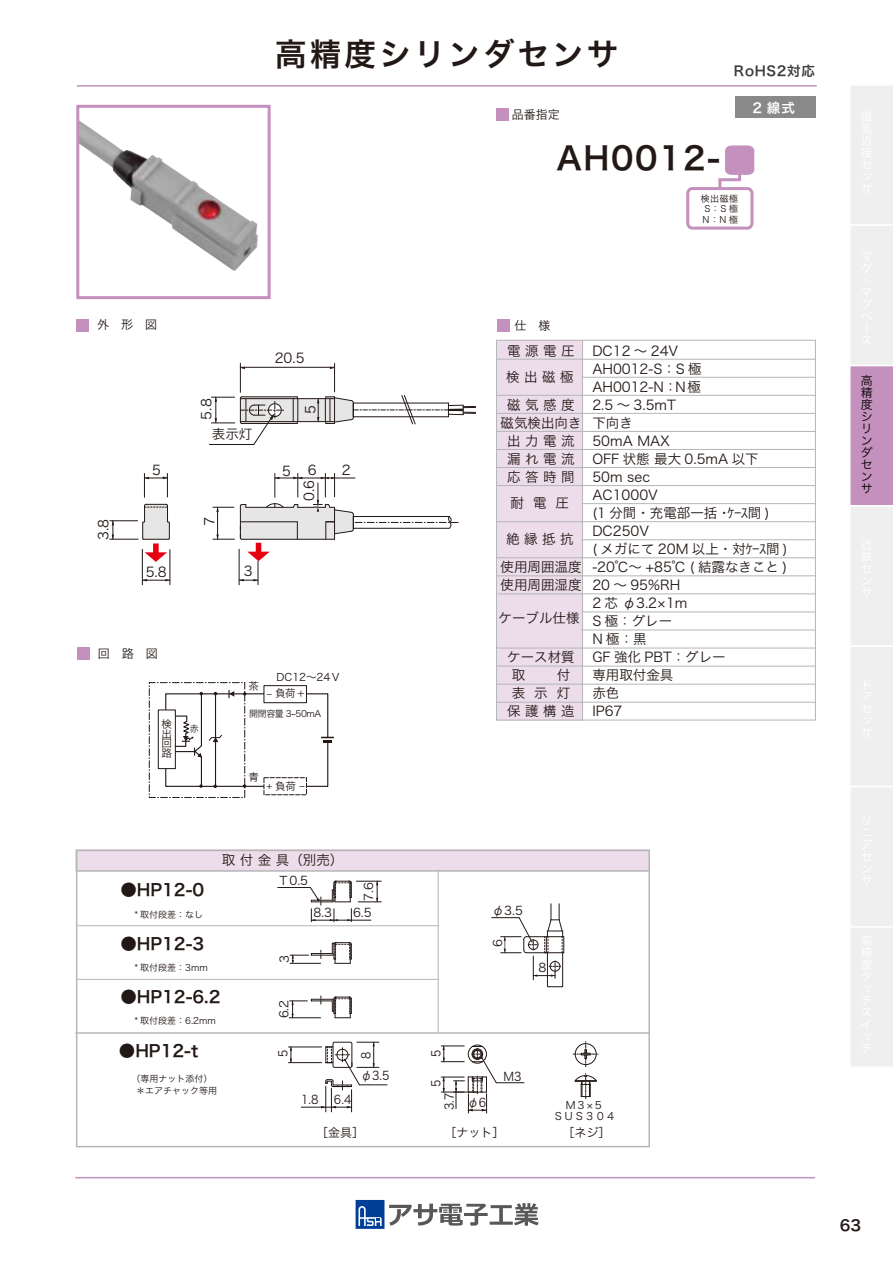
<style>
.page{position:relative;width:893px;height:1263px;background:#fff}
.page>*{position:absolute;margin:0;border:0;box-sizing:border-box;transform-origin:0 0}
.t1{font:31.5px "Hira Kaku Pro W6";letter-spacing:.1em;color:#221815}
.t2{font:16.5px "Hira Kaku Pro W6";color:#221815}
.t3{font:15px "Hira Kaku Pro W6";color:#221815}
.t4{font:13.5px/18px "Hira Kaku Pro W3";color:#221815}
.t5{font:13.5px "Hira Kaku Pro W6";letter-spacing:.05em;color:#3e3a39}
.t6{font:13.5px "Hira Kaku Pro W6";color:#fff}
.t7{font:12px "Hira Kaku Pro W3";color:#221815}
.t8{font:12px "Hira Kaku Pro W3";color:#221815;scale:.94 1}
.t9{font:12px/12px "Hira Kaku Pro W3";color:#040000}
.t10{font:10.5px/10.1px "Hira Kaku Pro W3";color:#221815;text-align:justify}
.t11{font:9px/10.5px "Hira Kaku Pro W3";color:#221815;text-align:center}
.t12{font:9px "Hira Kaku Pro W3";letter-spacing:-.05em;color:#221815}
</style>
<div class="page">
<div style="left:77px;top:647px;width:12px;height:13px;background:#c490be"></div>
<div style="left:76px;top:319px;width:13px;height:13px;background:#c490be"></div>
<div style="left:496px;top:108px;width:12px;height:13px;background:#c490be"></div>
<div style="left:497px;top:319px;width:13px;height:13px;background:#c490be"></div>
<div style="left:686px;top:187px;width:67px;height:43px;border:3px solid #c490be;border-radius:5px"></div>
<div style="left:497px;top:340px;width:85px;height:381px;background:#edddeb"></div>
<svg style="left:717px;top:145px;width:37px;height:47px"></svg>
<svg style="left:144px;top:473px;width:24px;height:24px"></svg>
<hr style="left:142px;top:549px;width:1px;height:36px;background:#221815">
<hr style="left:170px;top:550px;width:1px;height:35px;background:#221815">
<svg style="left:142px;top:579px;width:28px;height:2px"></svg>
<hr style="left:209px;top:444px;width:45px;height:1px;background:#221815">
<svg style="left:110px;top:504px;width:61px;height:58px"></svg>
<svg style="left:149px;top:682px;width:185px;height:116px"></svg>
<img style="left:80px;top:121px;width:178px;height:150px">
<svg style="left:211px;top:363px;width:265px;height:82px"></svg>
<svg style="left:213px;top:473px;width:245px;height:112px"></svg>
<hr style="left:77px;top:85px;width:740px;height:2px;background:#c490be">
<hr style="left:75px;top:1177px;width:740px;height:1px;background:#c490be">
<div style="left:76px;top:105px;width:195px;height:194px;border:3px solid #c490be"></div>
<hr style="left:496px;top:359px;width:319px;height:1px;background:#b5b6b6">
<hr style="left:582px;top:377px;width:233px;height:1px;background:#b5b6b6">
<hr style="left:496px;top:395px;width:319px;height:1px;background:#b5b6b6">
<hr style="left:496px;top:413px;width:319px;height:1px;background:#b5b6b6">
<hr style="left:496px;top:431px;width:319px;height:1px;background:#b5b6b6">
<hr style="left:496px;top:449px;width:319px;height:1px;background:#b5b6b6">
<hr style="left:496px;top:467px;width:319px;height:1px;background:#b5b6b6">
<hr style="left:496px;top:485px;width:319px;height:1px;background:#b5b6b6">
<hr style="left:582px;top:503px;width:233px;height:1px;background:#b5b6b6">
<hr style="left:496px;top:557px;width:319px;height:1px;background:#b5b6b6">
<hr style="left:496px;top:576px;width:319px;height:1px;background:#b5b6b6">
<hr style="left:498px;top:594px;width:317px;height:1px;background:#b5b6b6">
<hr style="left:582px;top:612px;width:233px;height:1px;background:#b5b6b6">
<hr style="left:582px;top:630px;width:233px;height:1px;background:#b5b6b6">
<hr style="left:496px;top:648px;width:319px;height:1px;background:#b5b6b6">
<hr style="left:496px;top:666px;width:319px;height:1px;background:#b5b6b6">
<hr style="left:496px;top:684px;width:319px;height:1px;background:#b5b6b6">
<hr style="left:496px;top:702px;width:319px;height:1px;background:#b5b6b6">
<hr style="left:75px;top:1032px;width:574px;height:2px;background:#b5b6b6">
<hr style="left:496px;top:521px;width:319px;height:1px;background:#b5b6b6">
<hr style="left:582px;top:539px;width:233px;height:1px;background:#b5b6b6">
<div style="left:496px;top:340px;width:320px;height:380px;border:1px solid #b5b6b6"></div>
<hr style="left:582px;top:340px;width:1px;height:381px;background:#b5b6b6">
<svg style="left:76px;top:850px;width:574px;height:297px"></svg>
<svg style="left:850px;top:86px;width:43px;height:980px"></svg>
<div style="left:735px;top:96px;width:81px;height:22px;background:#898989"></div>
<svg style="left:356px;top:1200px;width:183px;height:29px"></svg>
<h1 class="t1" style="left:275px;top:25px;width:345px">高精度シリンダセンサ</h1>
<p class="t7" style="left:512px;top:104px;width:49px">品番指定</p>
<p class="t5" style="left:734px;top:59px;width:82px">RoHS2対応</p>
<p class="t6" style="left:752px;top:95px;width:44px">2 線式</p>
<h1 class="t1" style="left:556px;top:129px;width:165px">AH0012-</h1>
<p class="t11" style="left:701px;top:192px;width:39px;text-align:justify">検出磁極S：S 極N：N 極</p>
<p class="t7" style="left:97px;top:314px;width:61px">外　形　図</p>
<p class="t4" style="left:196px;top:420px;width:22px;rotate:-90deg">5.8</p>
<p class="t4" style="left:212px;top:424px;width:42px">表示灯</p>
<p class="t4" style="left:275px;top:348px;width:31px">20.5</p>
<p class="t4" style="left:300px;top:414px;width:10px;rotate:-90deg">5</p>
<p class="t4" style="left:93px;top:540px;width:22px;rotate:-90deg">3.8</p>
<p class="t4" style="left:150px;top:460px;width:15px">５</p>
<p class="t4" style="left:280px;top:461px;width:15px">５</p>
<p class="t4" style="left:199px;top:528px;width:15px;rotate:-90deg">７</p>
<p class="t4" style="left:305px;top:460px;width:15px">６</p>
<p class="t4" style="left:339px;top:460px;width:15px">２</p>
<p class="t4" style="left:299px;top:501px;width:22px;rotate:-90deg">0.6</p>
<p class="t4" style="left:146px;top:562px;width:22px">5.8</p>
<p class="t4" style="left:244px;top:561px;width:10px">3</p>
<p class="t7" style="left:98px;top:642px;width:61px">回　路　図</p>
<p class="t10" style="left:162px;top:718px;width:12px">検出回路</p>
<p class="t11" style="left:190px;top:722px;width:10px">赤</p>
<p class="t10" style="left:248px;top:680px;width:12px">茶</p>
<p class="t10" style="left:276px;top:671px;width:66px">DC12～24Ｖ</p>
<p class="t11" style="left:267px;top:688px;width:40px">- 　　＋</p>
<p class="t10" style="left:275px;top:687px;width:22px">負荷</p>
<p class="t12" style="left:249px;top:705px;width:73px">開閉容量 3~50mA</p>
<p class="t10" style="left:248px;top:772px;width:12px">青</p>
<p class="t10" style="left:275px;top:780px;width:22px">負荷</p>
<p class="t11" style="left:266px;top:779px;width:7px">+</p>
<p class="t11" style="left:299px;top:779px;width:7px">-</p>
<p class="t4" style="left:222px;top:850px;width:123px">取 付 金 具（別売）</p>
<p class="t7" style="left:514px;top:315px;width:37px">仕　様</p>
<p class="t4" style="left:507px;top:341px;width:69px">電 源 電 圧</p>
<p class="t4" style="left:506px;top:367px;width:69px">検 出 磁 極</p>
<p class="t4" style="left:500px;top:395px;width:82px;text-align:center">磁 気 感 度磁気検出向き出 力 電 流漏 れ 電 流応 答 時 間</p>
<p class="t4" style="left:510px;top:493px;width:60px">耐 電 圧</p>
<p class="t4" style="left:506px;top:529px;width:69px">絶 縁 抵 抗</p>
<p class="t4" style="left:500px;top:557px;width:82px">使用周囲温度使用周囲湿度</p>
<p class="t4" style="left:498px;top:608px;width:82px">ケーブル仕様</p>
<p class="t4" style="left:512px;top:647px;width:64px;text-indent:-5px">ケース材質取</p>
<p class="t4" style="left:557px;top:665px;width:15px">付</p>
<p class="t4" style="left:512px;top:683px;width:60px">表 示 灯</p>
<p class="t4" style="left:507px;top:701px;width:69px">保 護 構 造</p>
<p class="t4" style="left:592px;top:341px;width:197px">DC12 ～ 24V<br>AH0012-S：S 極<br>AH0012-N：Ｎ極<br>2.5 ～ 3.5mT<br>下向き<br>50mA MAX<br>OFF 状態 最大 0.5mA 以下<br>50m sec<br>AC1000V<br>(1 分間・充電部一括・ｹｰｽ間 )<br>DC250V<br>( メガにて 20M 以上・対ｹｰｽ間 ) -20℃～ +85℃ ( 結露なきこと )<br>20 ～ 95%RH<br>2 芯 φ3.2×1m<br>S 極：グレー<br>N 極：黒<br>GF 強化 PBT：グレー<br>専用取付金具<br>赤色<br>IP67</p>
<p class="t2" style="left:120px;top:875px;width:85px">●HP12-0</p>
<p class="t2" style="left:120px;top:929px;width:85px">●HP12-3</p>
<p class="t2" style="left:120px;top:982px;width:102px">●HP12-6.2</p>
<p class="t2" style="left:119px;top:1036px;width:81px">●HP12-t</p>
<p class="t11" style="left:135px;top:909px;width:70px">* 取付段差：なし</p>
<p class="t11" style="left:135px;top:962px;width:75px">* 取付段差：3mm</p>
<p class="t11" style="left:135px;top:1014px;width:83px">* 取付段差：6.2mm</p>
<p class="t11" style="left:132px;top:1072px;width:87px;line-height:12px">（専用ナット添付）＊エアチャック等用</p>
<p class="t7" style="left:277px;top:870px;width:32px">Ｔ0.5</p>
<p class="t7" style="left:358px;top:900px;width:20px;rotate:-90deg">7.6</p>
<p class="t7" style="left:314px;top:902px;width:20px">8.3</p>
<p class="t7" style="left:353px;top:902px;width:20px">6.5</p>
<p class="t7" style="left:492px;top:900px;width:32px">φ3.5</p>
<p class="t7" style="left:274px;top:965px;width:13px;rotate:-90deg">３</p>
<p class="t7" style="left:273px;top:1018px;width:20px;rotate:-90deg">6.2</p>
<p class="t7" style="left:487px;top:949px;width:13px;rotate:-90deg">６</p>
<p class="t8" style="left:425px;top:1058px;width:13px;rotate:-90deg">５</p>
<p class="t8" style="left:425px;top:1087px;width:9px;rotate:-90deg">5</p>
<p class="t8" style="left:272px;top:1059px;width:13px;rotate:-90deg">５</p>
<p class="t8" style="left:355px;top:1061px;width:13px;rotate:-90deg">８</p>
<p class="t8" style="left:301px;top:1089px;width:20px">1.8</p>
<p class="t8" style="left:334px;top:1089px;width:20px">6.4</p>
<p class="t8" style="left:467px;top:1092px;width:21px">φ6</p>
<p class="t8" style="left:361px;top:1065px;width:32px">φ3.5</p>
<p class="t8" style="left:439px;top:1110px;width:20px;rotate:-90deg">3.7</p>
<p class="t8" style="left:504px;top:1065px;width:21px">M3</p>
<p class="t7" style="left:539px;top:956px;width:9px">8</p>
<p class="t10" style="left:553px;top:1099px;width:64px;line-height:10.5px;text-align:center">Ｍ３×５<br>ＳＵＳ３０４</p>
<p class="t7" style="left:316px;top:1122px;width:49px">［金具］</p>
<p class="t7" style="left:444px;top:1122px;width:61px">［ナット］</p>
<p class="t7" style="left:562px;top:1122px;width:49px">［ネジ］</p>
<p class="t9" style="left:861px;top:373px;width:13px">高精度シリンダセンサ</p>
<p class="t3" style="left:840px;top:1212px;width:23px">63</p>
</div>
